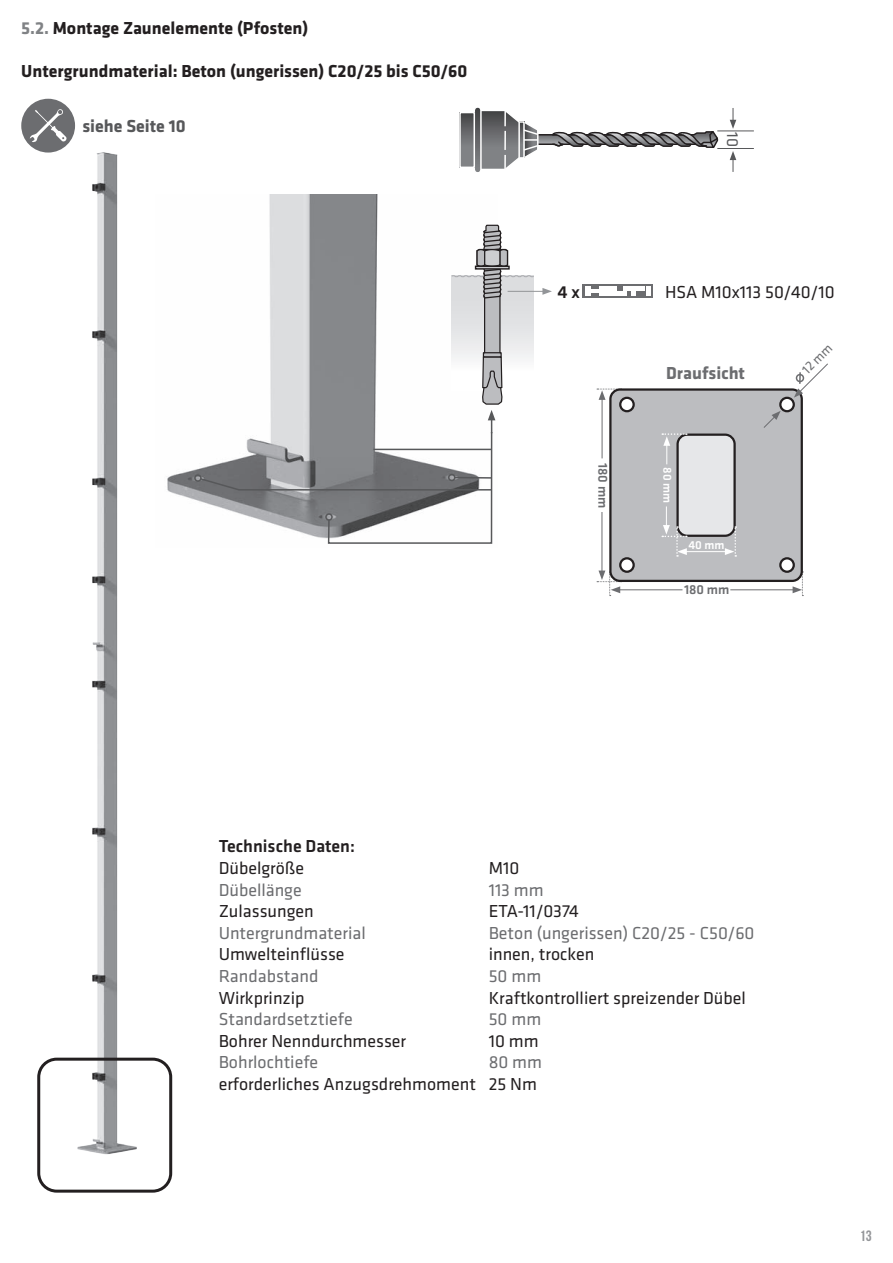
<style>
.page{position:relative;width:893px;height:1263px;background:#fff}
.page>*{position:absolute;margin:0;border:0;box-sizing:border-box;transform-origin:0 0}
.t1{font:18px "Klavika";color:#231f20}
.t2{font:18px "Klavika";color:#6c6d70}
.t3{font:700 18px "Klavika";color:#231f20}
.t4{font:500 18px "Klavika";color:#231f20}
.t5{font:700 18px "Klavika";color:#57585a}
.t6{font:700 18px "Klavika";color:#6c6d70}
.t7{font:16.5px "Klavika";color:#57585a}
.t8{font:15px "Bebas Neue";color:#939598}
.t9{font:500 13.5px "Klavika";color:#6c6d70}
.t10{font:13.5px "Klavika";color:#6c6d70}
.t11{font:500 12px "Klavika";color:#fff}
.s1{color:#808285}
</style>
<div class="page">
<img style="left:170px;top:194px;width:328px;height:307px">
<div style="left:194px;top:474px;width:8px;height:8px;border:2px solid #57585a;border-radius:50%"></div>
<svg style="left:199px;top:410px;width:296px;height:134px"></svg>
<div style="left:325px;top:513px;width:8px;height:8px;border:2px solid #57585a;border-radius:50%"></div>
<svg style="left:583px;top:284px;width:70px;height:14px"></svg>
<hr style="left:585px;top:289px;width:19px;height:4px;background:#fff">
<hr style="left:611px;top:291px;width:16px;height:4px;background:#fff">
<div style="left:646px;top:286px;width:5px;height:9px;background:#fff"></div>
<div style="left:611px;top:286px;width:6px;height:9px;background:#fff"></div>
<div style="left:605px;top:286px;width:6px;height:9px;background:#fff"></div>
<svg style="left:631px;top:290px;width:5px;height:5px"></svg>
<hr style="left:623px;top:286px;width:22px;height:4px;background:#fff">
<div style="left:585px;top:286px;width:5px;height:9px;background:#fff"></div>
<div style="left:599px;top:286px;width:5px;height:9px;background:#fff"></div>
<svg style="left:451px;top:225px;width:83px;height:179px"></svg>
<hr style="left:508px;top:291px;width:37px;height:1px;background:#939598">
<svg style="left:542px;top:288px;width:10px;height:7px"></svg>
<svg style="left:730px;top:108px;width:6px;height:21px"></svg>
<svg style="left:730px;top:151px;width:6px;height:21px"></svg>
<hr style="left:717px;top:131px;width:37px;height:1px;background:#57585a">
<hr style="left:717px;top:148px;width:37px;height:1px;background:#57585a">
<div style="left:473px;top:106px;width:9px;height:68px;border:1px solid #fff;border-radius:3px"></div>
<svg style="left:461px;top:114px;width:12px;height:52px"></svg>
<div style="left:459px;top:112px;width:16px;height:56px;border:1px solid #fff"></div>
<svg style="left:474px;top:107px;width:245px;height:66px"></svg>
<div style="left:21px;top:99px;width:54px;height:54px;background:#6c6d70;border-radius:50%"></div>
<svg style="left:30px;top:109px;width:33px;height:33px"></svg>
<div style="left:610px;top:389px;width:192px;height:192px;background:#bcbdc0;border-radius:10px"></div>
<div style="left:609px;top:388px;width:194px;height:194px;border:2px solid #231f20;border-radius:10px"></div>
<div style="left:678px;top:435px;width:57px;height:101px;background:#e6e7e9;border-radius:10px"></div>
<div style="left:676px;top:433px;width:60px;height:104px;border:2px solid #231f20;border-radius:10px"></div>
<div style="left:620px;top:398px;width:14px;height:13px;background:#fff;border-radius:50%"></div>
<div style="left:619px;top:397px;width:16px;height:15px;border:2px solid #231f20;border-radius:50%"></div>
<svg style="left:620px;top:558px;width:14px;height:14px"></svg>
<div style="left:619px;top:557px;width:16px;height:16px;border:2px solid #231f20;border-radius:50%"></div>
<div style="left:780px;top:398px;width:14px;height:13px;background:#fff;border-radius:50%"></div>
<div style="left:779px;top:397px;width:16px;height:15px;border:2px solid #231f20;border-radius:50%"></div>
<svg style="left:780px;top:558px;width:14px;height:14px"></svg>
<div style="left:779px;top:557px;width:16px;height:16px;border:2px solid #231f20;border-radius:50%"></div>
<hr style="left:730px;top:589px;width:65px;height:1px;background:#6c6d70">
<svg style="left:793px;top:572px;width:10px;height:24px"></svg>
<svg style="left:763px;top:411px;width:18px;height:17px"></svg>
<hr style="left:618px;top:589px;width:64px;height:1px;background:#6c6d70">
<hr style="left:602px;top:397px;width:1px;height:61px;background:#6c6d70">
<svg style="left:597px;top:389px;width:25px;height:11px"></svg>
<svg style="left:662px;top:433px;width:25px;height:31px"></svg>
<hr style="left:684px;top:551px;width:43px;height:1px;background:#fff">
<svg style="left:725px;top:526px;width:11px;height:31px"></svg>
<svg style="left:662px;top:506px;width:25px;height:51px"></svg>
<hr style="left:602px;top:512px;width:1px;height:61px;background:#6c6d70">
<svg style="left:597px;top:570px;width:25px;height:26px"></svg>
<svg style="left:794px;top:363px;width:34px;height:35px"></svg>
<img style="left:44px;top:128px;width:126px;height:1027px">
<div style="left:37px;top:1058px;width:135px;height:134px;border:3px solid #231f20;border-radius:18px"></div>
<p class="t3" style="left:21px;top:18px;width:289px"><span class="s1">5.2.</span> Montage Zaunelemente (Pfosten)</p>
<p class="t3" style="left:21px;top:62px;width:448px">Untergrundmaterial: Beton (ungerissen) C20/25 bis C50/60</p>
<p class="t5" style="left:82px;top:116px;width:105px">siehe Seite 10</p>
<p class="t7" style="left:742px;top:132px;width:16px;rotate:90deg">10</p>
<p class="t4" style="left:557px;top:282px;width:24px">4 x</p>
<p class="t1" style="left:665px;top:282px;width:171px">HSA M10x113 50/40/10</p>
<p class="t9" style="left:610px;top:463px;width:47px;rotate:90deg">180 mm</p>
<p class="t6" style="left:666px;top:364px;width:80px">Draufsicht</p>
<p class="t11" style="left:674px;top:467px;width:37px;rotate:90deg">80 mm</p>
<p class="t11" style="left:688px;top:538px;width:38px">40 mm</p>
<p class="t9" style="left:684px;top:582px;width:47px">180 mm</p>
<p class="t10" style="left:799px;top:366px;width:38px;rotate:-45deg">12 mm</p>
<p class="t4" style="left:219px;top:836px;width:138px">Technische Daten:</p>
<p class="t1" style="left:219px;top:858px;width:87px">Dübelgröße</p>
<p class="t1" style="left:489px;top:858px;width:32px">M10</p>
<p class="t2" style="left:219px;top:880px;width:85px">Dübellänge</p>
<p class="t2" style="left:489px;top:880px;width:57px">113 mm</p>
<p class="t1" style="left:219px;top:901px;width:97px">Zulassungen</p>
<p class="t1" style="left:489px;top:901px;width:92px">ETA-11/0374</p>
<p class="t2" style="left:219px;top:923px;width:149px">Untergrundmaterial</p>
<p class="t2" style="left:489px;top:923px;width:267px">Beton (ungerissen) C20/25 - C50/60</p>
<p class="t1" style="left:219px;top:944px;width:127px">Umwelteinflüsse</p>
<p class="t1" style="left:489px;top:944px;width:107px">innen, trocken</p>
<p class="t2" style="left:219px;top:966px;width:101px">Randabstand</p>
<p class="t2" style="left:489px;top:966px;width:54px">50 mm</p>
<p class="t1" style="left:219px;top:988px;width:88px">Wirkprinzip</p>
<p class="t1" style="left:489px;top:988px;width:259px">Kraftkontrolliert spreizender Dübel</p>
<p class="t2" style="left:219px;top:1009px;width:136px">Standardsetztiefe</p>
<p class="t2" style="left:489px;top:1009px;width:54px">50 mm</p>
<p class="t1" style="left:219px;top:1031px;width:189px">Bohrer Nenndurchmesser</p>
<p class="t1" style="left:489px;top:1031px;width:51px">10 mm</p>
<p class="t2" style="left:219px;top:1052px;width:101px">Bohrlochtiefe</p>
<p class="t2" style="left:489px;top:1052px;width:55px">80 mm</p>
<p class="t1" style="left:219px;top:1074px;width:320px">erforderliches Anzugsdrehmoment 25 Nm</p>
<p class="t8" style="left:860px;top:1227px;width:13px">13</p>
</div>
